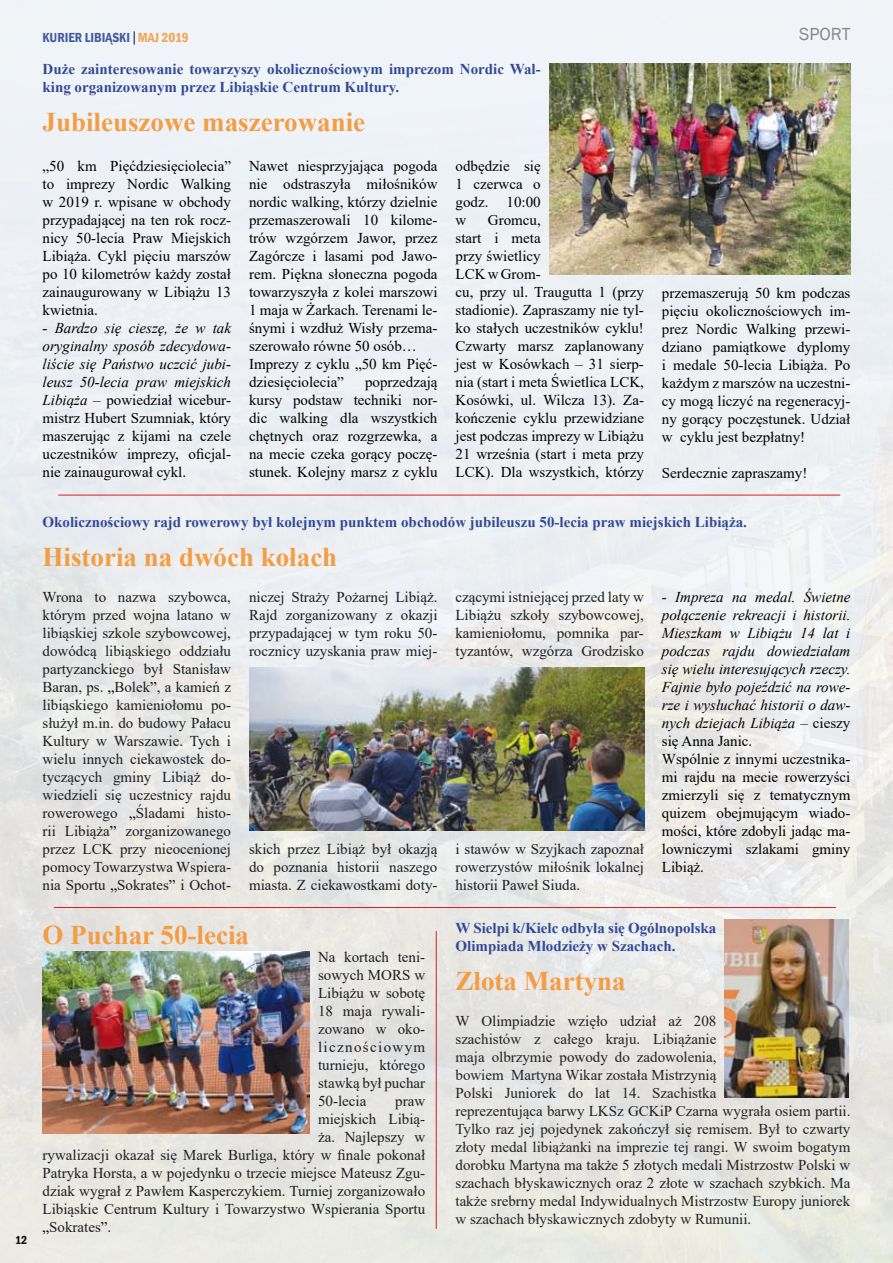
<style>
.page{position:relative;width:893px;height:1263px;background:#fff}
.page>*{position:absolute;margin:0;border:0;box-sizing:border-box;transform-origin:0 0}
.t1{font:700 27px "Times New Roman";color:#f39d44}
.t2{font:18px "Franklin Gothic";color:#88888a}
.t3{font:15px/18px "Times New Roman";color:#000;text-align:justify}
.t4{font:15px/18px "Times New Roman";color:#1c1e21;text-align:justify}
.t5{font:15px/18px "Times New Roman";color:#222}
.t6{font:italic 15px/18px "Times New Roman";color:#000}
.t7{font:700 15px/18px "Times New Roman";color:#314a96}
.t8{font:600 condensed 13.5px "Franklin Gothic";color:#304996}
.t9{font:600 condensed 12px "Franklin Gothic";color:#000}
.s1{color:#f39c43}
.s2{font-style:italic}
.s3{color:#000}
.s4{font-style:normal}
</style>
<div class="page">
<img style="left:0;top:0;width:893px;height:1263px">
<svg style="left:133px;top:31px;width:2px;height:14px"></svg>
<hr style="left:58px;top:495px;width:782px;height:1px;background:#e31b19">
<hr style="left:436px;top:931px;width:1px;height:298px;background:#e31b19">
<img style="left:549px;top:64px;width:301px;height:211px">
<img style="left:249px;top:668px;width:395px;height:162px">
<hr style="left:54px;top:907px;width:782px;height:1px;background:#e31b19">
<img style="left:43px;top:952px;width:267px;height:181px">
<img style="left:725px;top:920px;width:124px;height:177px">
<p class="t9" style="left:15px;top:1232px;width:14px">12</p>
<p class="t8" style="left:43px;top:29px;width:148px">KURIER LIBIĄSKI <span class="s1">MAJ 2019</span></p>
<p class="t2" style="left:799px;top:23px;width:53px">SPORT</p>
<p class="t7" style="left:43px;top:59px;width:500px">Duże zainteresowanie towarzyszy okolicznościowym imprezom Nordic Wal&shy;king organizowanym przez Libiąskie Centrum Kultury.</p>
<h1 class="t1" style="left:43px;top:102px;width:324px">Jubileuszowe maszerowanie</h1>
<p class="t3" style="left:43px;top:156px;width:190px">„50 km Pięćdziesięciolecia” to imprezy Nordic Walking w 2019 r. wpisane w obchody przypadającej na ten rok rocz&shy;nicy 50-lecia Praw Miejskich Libiąża. Cykl pięciu marszów po 10 kilometrów każdy został zainaugurowany w Libiążu 13 kwietnia.</p>
<p class="t3" style="left:43px;top:318px;width:190px"><span class="s2">- Bardzo się cieszę, że w tak oryginalny sposób zdecydowa&shy;liście się Państwo uczcić jubi&shy;leusz 50-lecia praw miejskich Libiąża</span> – powiedział wicebur&shy;mistrz Hubert Szumniak, który maszerując z kijami na czele uczestników imprezy, oficjal&shy;nie zainaugurował cykl.</p>
<p class="t3" style="left:249px;top:156px;width:190px;text-align:left">Nawet niesprzyjająca pogoda nie odstraszyła miłośników nordic walking, którzy dzielnie przemaszerowali 10 kilome&shy;trów wzgórzem Jawor, przez<br>Zagórcze i lasami pod Jawo&shy;rem. Piękna słoneczna pogoda towarzyszyła z kolei marszowi<br>1 maja w Żarkach. Terenami le&shy;śnymi i wzdłuż Wisły przema&shy;szerowało równe 50 osób…<br>Imprezy z cyklu „50 km Pięć&shy;dziesięciolecia”</p>
<p class="t3" style="left:455px;top:156px;width:87px">odbędzie się 1 czerwca o godz. 10:00 w</p>
<p class="t3" style="left:455px;top:210px;width:190px;text-align:left;text-indent:32px">Gromcu,<br>start i meta<br>przy świetlicy<br>LCK w Grom-<br>cu, przy ul. Traugutta 1 (przy stadionie). Zapraszamy nie tyl&shy;ko stałych uczestników cyklu!<br>Czwarty marsz zaplanowany jest w Kosówkach – 31 sierp&shy;nia (start i meta Świetlica LCK,<br>Kosówki, ul. Wilcza 13). Za&shy;kończenie cyklu przewidziane jest podczas imprezy w Libiążu<br>21 września (start i meta przy<br>LCK). Dla wszystkich, którzy</p>
<p class="t3" style="left:662px;top:283px;width:190px">przemaszerują 50 km podczas pięciu okolicznościowych im&shy;prez Nordic Walking przewi&shy;dziano pamiątkowe dyplomy i medale 50-lecia Libiąża. Po każdym z marszów na uczestni&shy;cy mogą liczyć na regeneracyj&shy;ny gorący poczęstunek. Udział w cyklu jest bezpłatny!</p>
<p class="t3" style="left:662px;top:463px;width:147px">Serdecznie zapraszamy!</p>
<p class="t7" style="left:43px;top:512px;width:706px">Okolicznościowy rajd rowerowy był kolejnym punktem obchodów jubileuszu 50-lecia praw miejskich Libiąża.</p>
<h1 class="t1" style="left:43px;top:537px;width:296px">Historia na dwóch kołach</h1>
<p class="t4" style="left:43px;top:587px;width:190px">Wrona to nazwa szybowca, którym przed wojna latano w libiąskiej szkole szybowcowej, dowódcą libiąskiego oddziału partyzanckiego był Stanisław Baran, ps. <span class="s3">„</span>Bolek<span class="s3">”</span>, a kamień z libiąskiego kamieniołomu po&shy;służył m.in. do budowy Pałacu Kultury w Warszawie. Tych i wielu innych ciekawostek do&shy;tyczących gminy Libiąż do&shy;wiedzieli się uczestnicy rajdu rowerowego <span class="s3">„</span>Śladami histo&shy;rii Libiąża<span class="s3">”</span> zorganizowanego przez LCK przy nieocenionej pomocy Towarzystwa Wspiera&shy;nia Sportu <span class="s3">„</span>Sokrates<span class="s3">”</span> i Ochot-</p>
<p class="t4" style="left:249px;top:587px;width:190px">niczej Straży Pożarnej Libiąż.<br>Rajd zorganizowany z okazji przypadającej w tym roku 50- rocznicy uzyskania praw miej-</p>
<p class="t3" style="left:249px;top:372px;width:190px;text-indent:116px">poprzedzają kursy podstaw techniki nor&shy;dic walking dla wszystkich chętnych oraz rozgrzewka, a na mecie czeka gorący poczę&shy;stunek. Kolejny marsz z cyklu</p>
<p class="t6" style="left:662px;top:587px;width:190px">- Impreza na medal. Świetne połączenie rekreacji i historii.<br>Mieszkam w Libiążu 14 lat i podczas rajdu dowiedziałam się wielu interesujących rzeczy.<br>Fajnie było pojeździć na rowe&shy;rze i wysłuchać historii o daw&shy;nych dziejach Libiąża <span class="s4">– cieszy się Anna Janic.<br>Wspólnie z innymi uczestnika&shy;mi rajdu na mecie rowerzyści zmierzyli się z tematycznym quizem obejmującym wiado&shy;mości, które zdobyli jadąc ma&shy;lowniczymi szlakami gminy<br>Libiąż.</span></p>
<p class="t4" style="left:455px;top:587px;width:190px">czącymi istniejącej przed laty w Libiążu szkoły szybowcowej, kamieniołomu, pomnika par&shy;tyzantów, wzgórza Grodzisko</p>
<p class="t4" style="left:249px;top:839px;width:190px">skich przez Libiąż był okazją do poznania historii naszego miasta. Z ciekawostkami doty-</p>
<p class="t4" style="left:455px;top:839px;width:190px">i stawów w Szyjkach zapoznał rowerzystów miłośnik lokalnej historii Paweł Siuda.</p>
<h1 class="t1" style="left:43px;top:915px;width:208px">O Puchar 50-lecia</h1>
<p class="t4" style="left:318px;top:947px;width:109px">Na kortach teni&shy;sowych MORS w Libiążu w sobotę 18 maja rywali&shy;zowano w oko&shy;licznościowym turnieju, którego stawką był puchar 50-lecia</p>
<p class="t4" style="left:395px;top:1091px;width:31px">praw</p>
<p class="t4" style="left:318px;top:1109px;width:109px">miejskich Libią-</p>
<p class="t4" style="left:318px;top:1127px;width:109px">ża. Najlepszy w</p>
<p class="t4" style="left:43px;top:1145px;width:384px">rywalizacji okazał się Marek Burliga, który w finale pokonał</p>
<p class="t4" style="left:43px;top:1163px;width:384px">Patryka Horsta, a w pojedynku o trzecie miejsce Mateusz Zgu-</p>
<p class="t4" style="left:43px;top:1181px;width:384px">dziak wygrał z Pawłem Kasperczykiem. Turniej zorganizowało</p>
<p class="t4" style="left:43px;top:1199px;width:384px">Libiąskie Centrum Kultury i Towarzystwo Wspierania Sportu</p>
<p class="t4" style="left:43px;top:1217px;width:70px"><span class="s3">„</span>Sokrates<span class="s3">”</span>.</p>
<p class="t7" style="left:455px;top:918px;width:262px">W Sielpi k/Kielc odbyła się Ogólnopolska<br>Olimpiada Młodzieży w Szachach.</p>
<h1 class="t1" style="left:455px;top:961px;width:172px">Złota Martyna</h1>
<p class="t5" style="left:455px;top:1011px;width:396px">W Olimpiadzie wzięło udział aż 208<br>szachistów z całego kraju. Libiążanie<br>maja olbrzymie powody do zadowolenia,<br>bowiem Martyna Wikar została Mistrzynią<br>Polski Juniorek do lat 14. Szachistka<br>reprezentująca barwy LKSz GCKiP Czarna wygrała osiem partii.<br>Tylko raz jej pojedynek zakończył się remisem. Był to czwarty złoty medal libiążanki na imprezie tej rangi. W swoim bogatym dorobku Martyna ma także 5 złotych medali Mistrzostw Polski w szachach błyskawicznych oraz 2 złote w szachach szybkich. Ma także srebrny medal Indywidualnych Mistrzostw Europy juniorek w szachach błyskawicznych zdobyty w Rumunii.</p>
</div>
